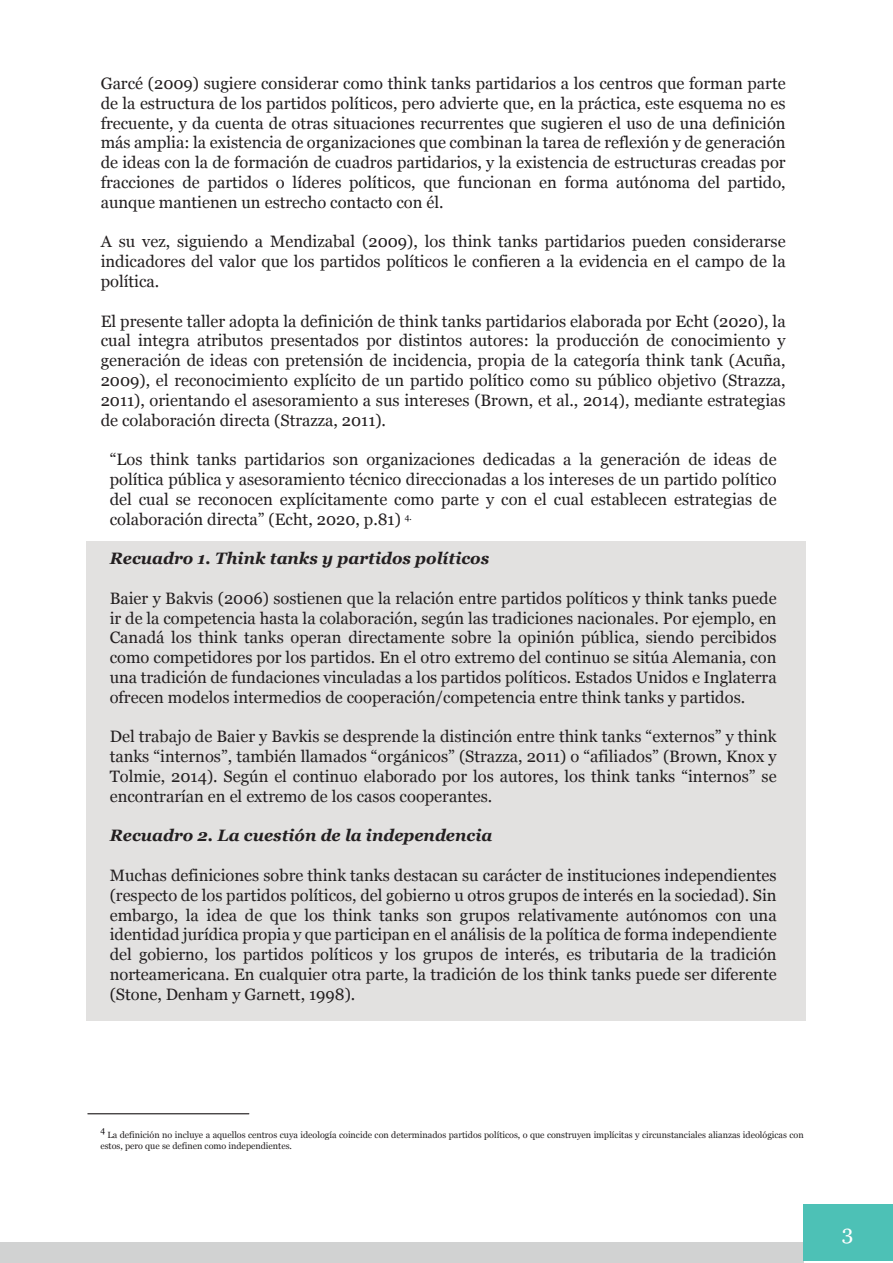
<style>
.page{position:relative;width:893px;height:1263px;background:#fff}
.page>*{position:absolute;margin:0;border:0;box-sizing:border-box;transform-origin:0 0}
.t1{font:21px "Georgia";color:#fff}
.t2{font:16.5px/19.8px "Georgia";color:#231f20;text-align:justify}
.t3{font:italic 700 16.5px "Georgia";color:#231f20}
.t4{font:9px/10.8px "Georgia";color:#231f20}
.t5{font:8.7px "Georgia";color:#0b090c;scale:.96 1}
</style>
<div class="page">
<div style="left:0;top:1242px;width:803px;height:21px;background:#d1d2d2"></div>
<hr style="left:88px;top:1113px;width:161px;height:1px;background:#231f20">
<div style="left:803px;top:1204px;width:90px;height:57px;background:#4dc1b6"></div>
<div style="left:87px;top:541px;width:719px;height:480px;background:#e2e1e0"></div>
<p class="t2" style="left:101px;top:73px;width:686px">Garcé (2009) sugiere considerar como think tanks partidarios a los centros que forman parte de la estructura de los partidos políticos, pero advierte que, en la práctica, este esquema no es frecuente, y da cuenta de otras situaciones recurrentes que sugieren el uso de una definición más amplia: la existencia de organizaciones que combinan la tarea de reflexión y de generación de ideas con la de formación de cuadros partidarios, y la existencia de estructuras creadas por fracciones de partidos o líderes políticos, que funcionan en forma autónoma del partido, aunque mantienen un estrecho contacto con él.</p>
<p class="t2" style="left:101px;top:231px;width:686px">A su vez, siguiendo a Mendizabal (2009), los think tanks partidarios pueden considerarse indicadores del valor que los partidos políticos le confieren a la evidencia en el campo de la política.</p>
<p class="t2" style="left:101px;top:310px;width:686px">El presente taller adopta la definición de think tanks partidarios elaborada por Echt (2020), la cual integra atributos presentados por distintos autores: la producción de conocimiento y generación de ideas con pretensión de incidencia, propia de la categoría think tank (Acuña, 2009), el reconocimiento explícito de un partido político como su público objetivo (Strazza, 2011), orientando el asesoramiento a sus intereses (Brown, et al., 2014), mediante estrategias de colaboración directa (Strazza, 2011).</p>
<p class="t2" style="left:110px;top:449px;width:668px">“Los think tanks partidarios son organizaciones dedicadas a la generación de ideas de política pública y asesoramiento técnico direccionadas a los intereses de un partido político del cual se reconocen explícitamente como parte y con el cual establecen estrategias de colaboración directa” (Echt, 2020, p.81) <sup>4.</sup></p>
<p class="t3" style="left:110px;top:546px;width:381px">Recuadro 1. Think tanks y partidos políticos</p>
<p class="t2" style="left:110px;top:588px;width:668px">Baier y Bakvis (2006) sostienen que la relación entre partidos políticos y think tanks puede ir de la competencia hasta la colaboración, según las tradiciones nacionales. Por ejemplo, en Canadá los think tanks operan directamente sobre la opinión pública, siendo percibidos como competidores por los partidos. En el otro extremo del continuo se sitúa Alemania, con una tradición de fundaciones vinculadas a los partidos políticos. Estados Unidos e Inglaterra ofrecen modelos intermedios de cooperación/competencia entre think tanks y partidos.</p>
<p class="t2" style="left:110px;top:726px;width:668px">Del trabajo de Baier y Bavkis se desprende la distinción entre think tanks “externos” y think tanks “internos”, también llamados “orgánicos” (Strazza, 2011) o “afiliados” (Brown, Knox y Tolmie, 2014). Según el continuo elaborado por los autores, los think tanks “internos” se encontrarían en el extremo de los casos cooperantes.</p>
<p class="t3" style="left:110px;top:823px;width:384px">Recuadro 2. La cuestión de la independencia</p>
<p class="t2" style="left:110px;top:865px;width:668px">Muchas definiciones sobre think tanks destacan su carácter de instituciones independientes (respecto de los partidos políticos, del gobierno u otros grupos de interés en la sociedad). Sin embargo, la idea de que los think tanks son grupos relativamente autónomos con una identidad jurídica propia y que participan en el análisis de la política de forma independiente del gobierno, los partidos políticos y los grupos de interés, es tributaria de la tradición norteamericana. En cualquier otra parte, la tradición de los think tanks puede ser diferente (Stone, Denham y Garnett, 1998).</p>
<p class="t5" style="left:100px;top:1123px;width:6px">4</p>
<p class="t4" style="left:100px;top:1129px;width:705px;text-indent:7px">La definición no incluye a aquellos centros cuya ideología coincide con determinados partidos políticos, o que construyen implícitas y circunstanciales alianzas ideológicas con estos, pero que se definen como independientes.</p>
<p class="t1" style="left:842px;top:1217px;width:20px">32</p>
</div>
